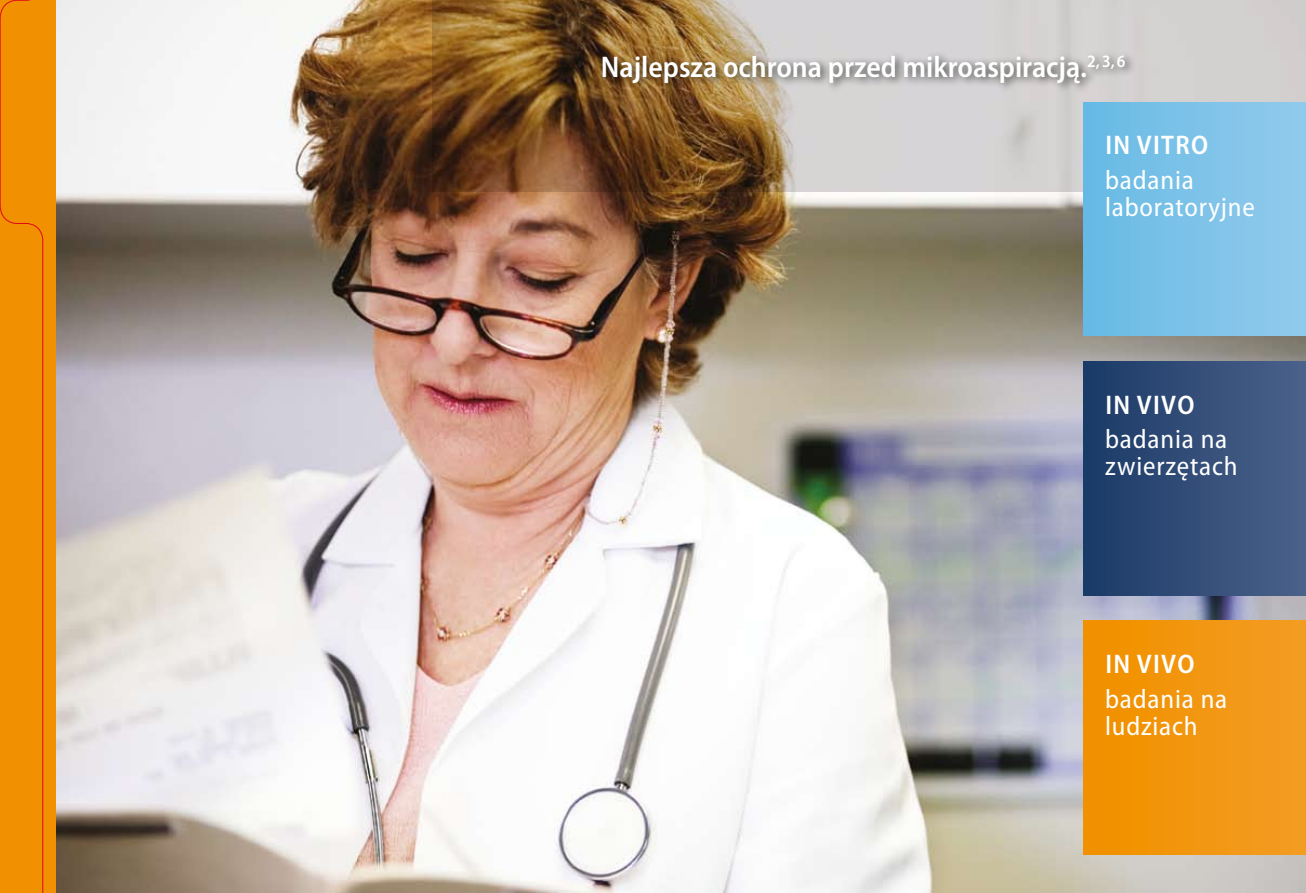
<style>
.page{position:relative;width:1306px;height:893px;background:#fff}
.page>*{position:absolute;margin:0;border:0;box-sizing:border-box;transform-origin:0 0}
.t1{font:600 semi-condensed 30px "Myriad Pro";color:#fff}
.t2{font:semi-condensed 27px/27px "Myriad Pro";letter-spacing:.03em;color:#fff}
.t3{font:600 semi-condensed 27px "Myriad Pro";letter-spacing:.05em;color:#fff}
</style>
<div class="page">
<img style="left:55px;top:0;width:1250px;height:893px">
<svg style="left:433px;top:0;width:872px;height:191px"></svg>
<div style="left:598px;top:50px;width:537px;height:43px;background:#1d1d1b;opacity:.75"></div>
<div style="left:1083px;top:102px;width:222px;height:234px;background:linear-gradient(to right,#66bae4,#92cbec)"></div>
<div style="left:1083px;top:361px;width:222px;height:234px;background:linear-gradient(to right,#1a3a67,#4b628b)"></div>
<div style="left:1083px;top:621px;width:222px;height:234px;background:linear-gradient(to right,#f19000,#f39c23)"></div>
<div style="left:0;top:0;width:55px;height:893px;background:#f19000"></div>
<svg style="left:0;top:0;width:43px;height:893px"></svg>
<p class="t1" style="left:601px;top:50px;width:526px">Najlepsza ochrona przed mikroaspiracją.<sup>2,</sup> <sup>3,</sup> <sup>6</sup></p>
<p class="t3" style="left:1105px;top:130px;width:104px">In Vitro</p>
<p class="t2" style="left:1105px;top:167px;width:151px">badania laboratoryjne</p>
<p class="t3" style="left:1105px;top:390px;width:91px">In Vivo</p>
<p class="t2" style="left:1105px;top:426px;width:134px">badania na zwierzętach</p>
<p class="t3" style="left:1105px;top:649px;width:91px">In Vivo</p>
<p class="t2" style="left:1105px;top:686px;width:124px">badania na ludziach</p>
</div>
